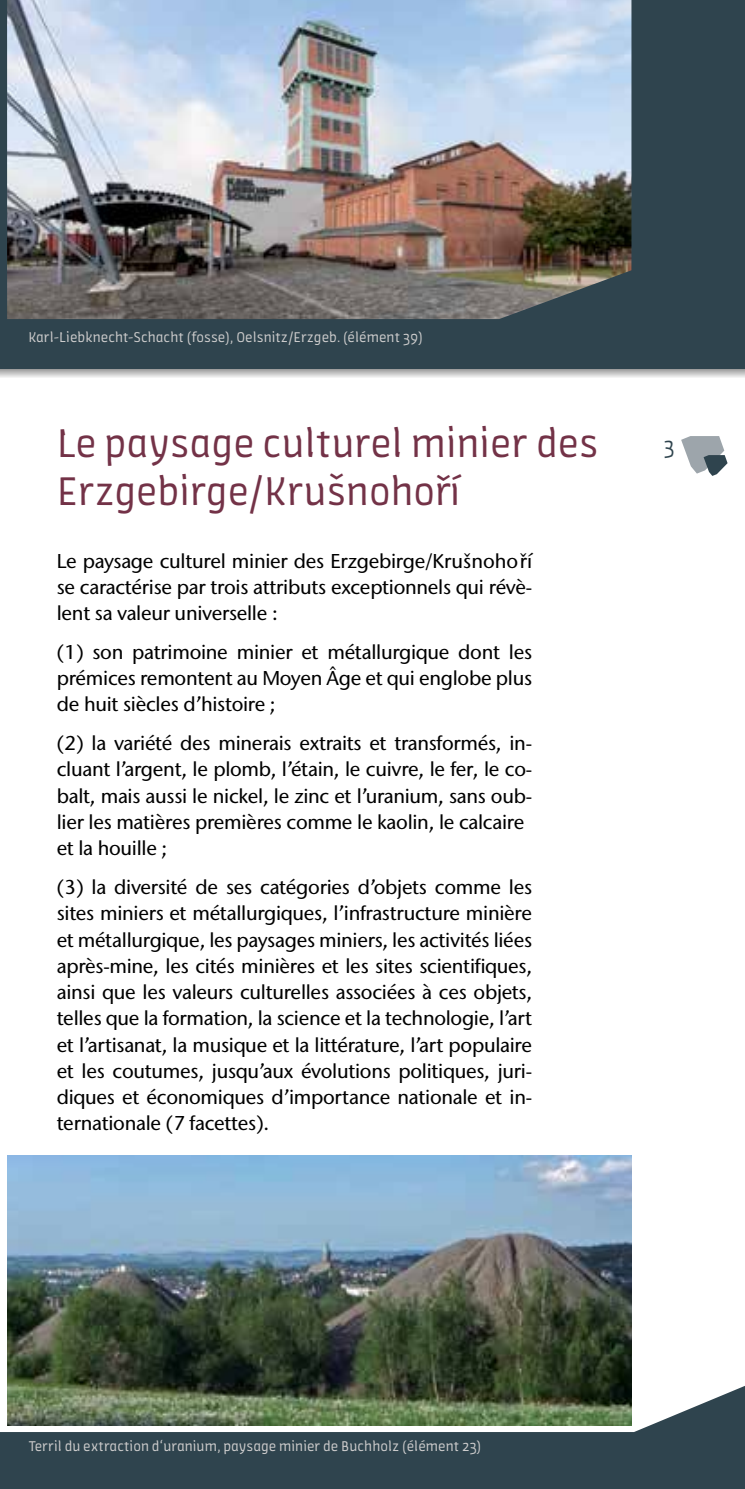
<style>
.page{position:relative;width:745px;height:1489px;background:#fff}
.page>*{position:absolute;margin:0;border:0;box-sizing:border-box;transform-origin:0 0}
.t1{font:42.5px/47.5px "Amman Sans OT";color:#733247}
.t2{font:22.5px "Amman Sans OT";color:#2f444e}
.t3{font:500 20px/26.2px "Stone Sans IIITC Std";letter-spacing:-.015em;color:#000;text-align:justify}
.t4{font:15px "Amman Sans OT";color:#cecdcd}
</style>
<div class="page">
<svg style="left:681px;top:436px;width:46px;height:40px"></svg>
<svg style="left:0;top:369px;width:744px;height:9px;background:#c8c8c8"></svg>
<svg style="left:0;top:1385px;width:744px;height:103px;background:#4b5d65"></svg>
<div style="left:0;top:0;width:744px;height:369px;background:#2f444e"></div>
<img style="left:7px;top:0;width:624px;height:319px">
<img style="left:7px;top:1155px;width:624px;height:269px">
<p class="t4" style="left:28px;top:328px;width:395px">Karl-Liebknecht-Schacht (fosse), Oelsnitz/Erzgeb. (élément 39)</p>
<h1 class="t1" style="left:57px;top:420px;width:543px">Le paysage culturel minier des<br>Erzgebirge/Krušnohorˇí</h1>
<p class="t3" style="left:57px;top:547px;width:476px">Le paysage culturel minier des Erzgebirge/Krušnohoˇrí se caractérise par trois attributs exceptionnels qui révè&shy;lent sa valeur universelle :</p>
<p class="t3" style="left:57px;top:638px;width:476px">(1) son patrimoine minier et métallurgique dont les prémices remontent au Moyen Âge et qui englobe plus de huit siècles d’histoire ;</p>
<p class="t3" style="left:57px;top:730px;width:476px;text-align:left">(2) la variété des minerais extraits et transformés, in&shy;cluant l’argent, le plomb, l’étain, le cuivre, le fer, le co&shy;balt, mais aussi le nickel, le zinc et l’uranium, sans oub&shy;lier les matières premières comme le kaolin, le calcaire et la houille ;</p>
<p class="t3" style="left:57px;top:873px;width:476px">(3) la diversité de ses catégories d’objets comme les sites miniers et métallurgiques, l’infrastructure minière et métallurgique, les paysages miniers, les activités liées après-mine, les cités minières et les sites scientifiques, ainsi que les valeurs culturelles associées à ces objets, telles que la formation, la science et la technologie, l’art et l’artisanat, la musique et la littérature, l’art populaire et les coutumes, jusqu’aux évolutions politiques, juri&shy;diques et économiques d’importance nationale et in&shy;ternationale (7 facettes).</p>
<p class="t2" style="left:663px;top:432px;width:12px">3</p>
<p class="t4" style="left:28px;top:1437px;width:454px">Terril du extraction d‘uranium, paysage minier de Buchholz (élément 23)</p>
</div>
